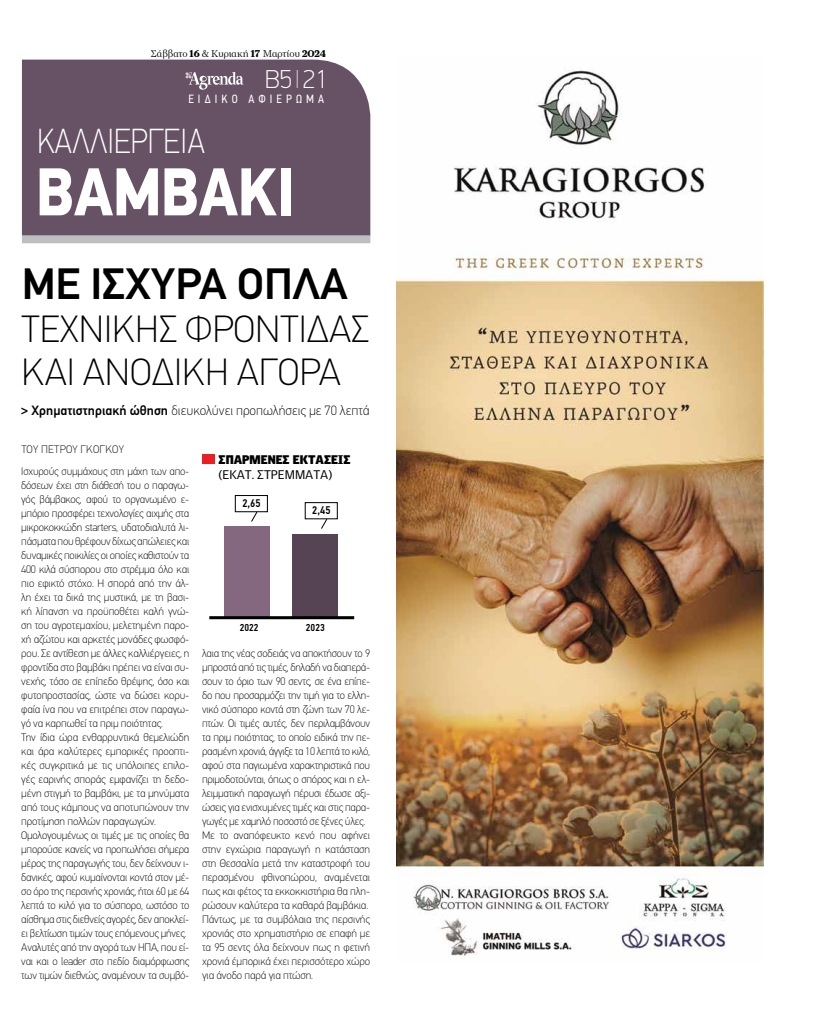
<style>
.page{position:relative;width:823px;height:1021px;background:#fff}
.page>*{position:absolute;margin:0;border:0;box-sizing:border-box;transform-origin:0 0}
.t1{font:900 68.2px "PF Din Display Pro";letter-spacing:-.01em;color:#fff;scale:.88 1}
.t2{font:500 44px "PF Din Text Pro";color:#000}
.t3{font:100 38px/43px "PF Din Text Pro";color:#000}
.t4{font:100 35.2px "PF Din Display Pro";letter-spacing:.005em;color:#fff;scale:.88 1}
.t5{font:100 26px "PF Din Display Pro";color:#fff}
.t6{font:100 13.5px "PF Din Text Pro";color:#000}
.t7{font:900 12.1px "S Griffith Gothic";color:#000}
.t8{font:12.1px "S Griffith Gothic";color:#000}
.t9{font:12px "PF Din Text Cond Pro";letter-spacing:.34em;color:#fff}
.t10{font:500 11.1px "PF Din Text Cond Pro";color:#000}
.t11{font:100 11px/14px "PF Din Text Pro";letter-spacing:-.02em;color:#000}
.t12{font:500 10.1px "PF Din Text Cond Pro";color:#000}
.t13{font:300 10px "Farnham Display GR";letter-spacing:-.01em;color:#000}
.s1{font-weight:700}
.s2{font-style:inherit}
.s3{font-weight:500}
</style>
<div class="page">
<div style="left:22px;top:60px;width:348px;height:175px;background:#675164"></div>
<div style="left:22px;top:235px;width:348px;height:8px;background:#bcbec0"></div>
<svg style="left:185px;top:72px;width:58px;height:18px"></svg>
<div style="left:202px;top:454px;width:12px;height:10px;background:#ed1d24"></div>
<div style="left:292px;top:534px;width:45px;height:83px;background:#564354"></div>
<div style="left:224px;top:525px;width:45px;height:92px;background:#83687f"></div>
<hr style="left:209px;top:616px;width:145px;height:3px;background:#000">
<div style="left:235px;top:495px;width:33px;height:17px;border:1px solid #000"></div>
<svg style="left:250px;top:510px;width:8px;height:12px"></svg>
<div style="left:304px;top:502px;width:33px;height:17px;border:1px solid #000"></div>
<svg style="left:320px;top:518px;width:8px;height:11px"></svg>
<img style="left:396px;top:70px;width:366px;height:886px">
<p class="t13" style="left:151px;top:48px;width:176px">Σάββατο <span class="s1">16</span> &amp; Κυριακή <span class="s1">17</span> Μαρτίου <span class="s1">2024</span></p>
<h3 class="t5" style="left:265px;top:64px;width:64px">B5 <span class="s2">I</span> 21</h3>
<p class="t9" style="left:188px;top:91px;width:137px">EΙΔΙΚΟ ΑΦΙΕΡΩΜΑ</p>
<h3 class="t4" style="left:38px;top:121px;width:191px">ΚΑΛΛΙΕΡΓΕΙΑ</h3>
<h1 class="t1" style="left:36px;top:150px;width:296px">BAMBAΚΙ</h1>
<h2 class="t2" style="left:22px;top:257px;width:327px">ΜΕ ΙΣΧΥΡΑ ΟΠΛΑ</h2>
<h3 class="t3" style="left:22px;top:308px;width:349px">ΤΕΧΝΙΚΗΣ ΦΡΟΝΤΙΔΑΣ<br>ΚΑΙ ΑΝΟΔΙΚΗ ΑΓΟΡΑ</h3>
<p class="t6" style="left:21px;top:402px;width:349px"><span class="s3">&gt; Χρηματιστηριακή ώθηση</span> διευκολύνει προπωλήσεις με 70 λεπτά</p>
<p class="t11" style="left:21px;top:438px;width:169px;line-height:21.8px">ΤΟΥ ΠΕΤΡΟΥ ΓΚΟΓΚΟΥ<br>Ισχυρούς συμμάχους στη μάχη των απο-</p>
<p class="t11" style="left:21px;top:478px;width:169px">δόσεων έχει στη διάθεσή του ο παραγω&shy;γός βάμβακος, αφού το οργανωμένο ε&shy;μπόριο προσφέρει τεχνολογίες αιχμής στα μικροκοκκώδη starters, υδατοδιαλυτά λι&shy;πάσματα που θρέφουν δίχως απώλειες και δυναμικές ποικιλίες οι οποίες καθιστούν τα 400 κιλά σύσπορου στο στρέμμα όλο και πιο εφικτό στόχο. Η σπορά από την άλ&shy;λη έχει τα δικά της μυστικά, με τη βασι&shy;κή λίπανση να προϋποθέτει καλή γνώ&shy;ση του αγροτεμαχίου, μελετημένη παρο&shy;χή αζώτου και αρκετές μονάδες φωσφό&shy;ρου. Σε αντίθεση με άλλες καλλιέργειες, η φροντίδα στο βαμβάκι πρέπει να είναι συ&shy;νεχής, τόσο σε επίπεδο θρέψης, όσο και φυτοπροστασίας, ώστε να δώσει κορυ&shy;φαία ίνα που να επιτρέπει στον παραγω&shy;γό να καρπωθεί τα πριμ ποιότητας.<br>Την ίδια ώρα ενθαρρυντικά θεμελιώδη και άρα καλύτερες εμπορικές προοπτι&shy;κές συγκριτικά με τις υπόλοιπες επιλο&shy;γές εαρινής σποράς εμφανίζει τη δεδο&shy;μένη στιγμή το βαμβάκι, με τα μηνύματα από τους κάμπους να αποτυπώνουν την προτίμηση πολλών παραγωγών.<br>Ομολογουμένως οι τιμές με τις οποίες θα μπορούσε κανείς να προπωλήσει σήμερα μέρος της παραγωγής του, δεν δείχνουν ι&shy;δανικές, αφού κυμαίνονται κοντά στον μέ&shy;σο όρο της περσινής χρονιάς, ήτοι 60 με 64 λεπτά το κιλό για το σύσπορο, ωστόσο το αίσθημα στις διεθνείς αγορές, δεν αποκλεί&shy;ει βελτίωση τιμών τους επόμενους μήνες.<br>Αναλυτές από την αγορά των ΗΠΑ, που εί&shy;ναι και ο leader στο πεδίο διαμόρφωσης των τιμών διεθνώς, αναμένουν τα συμβό-</p>
<p class="t7" style="left:218px;top:452px;width:133px">ΣΠΑΡΜΕΝΕΣ ΕΚΤΑΣΕΙΣ</p>
<p class="t8" style="left:218px;top:467px;width:115px">(ΕΚΑΤ. ΣΤΡΕΜΜΑΤΑ)</p>
<p class="t10" style="left:312px;top:504px;width:20px">2,45</p>
<p class="t10" style="left:242px;top:497px;width:20px">2,65</p>
<p class="t12" style="left:239px;top:621px;width:20px">2022</p>
<p class="t12" style="left:306px;top:621px;width:20px">2023</p>
<p class="t11" style="left:202px;top:646px;width:169px">λαια της νέας σοδειάς να αποκτήσουν το 9 μπροστά από τις τιμές, δηλαδή να διαπερά&shy;σουν το όριο των 90 σεντς, σε ένα επίπε&shy;δο που προσαρμόζει την τιμή για το ελλη&shy;νικό σύσπορο κοντά στη ζώνη των 70 λε&shy;πτών. Οι τιμές αυτές, δεν περιλαμβάνουν τα πριμ ποιότητας, το οποίο ειδικά την πε&shy;ρασμένη χρονιά, άγγιξε τα 10 λεπτά το κιλό, αφού στα παγιωμένα χαρακτηριστικά που πριμοδοτούνται, όπως ο σπόρος και η ελ&shy;λειμματική παραγωγή πέρυσι έδωσε αξι&shy;ώσεις για ενισχυμένες τιμές και στις παρα&shy;γωγές με χαμηλό ποσοστό σε ξένες ύλες.<br>Με το αναπόφευκτο κενό που αφήνει στην εγχώρια παραγωγή η κατάσταση στη Θεσσαλία μετά την καταστροφή του περασμένου φθινοπώρου, αναμένεται πως και φέτος τα εκκοκκιστήρια θα πλη&shy;ρώσουν καλύτερα τα καθαρά βαμβάκια.<br>Πάντως, με τα συμβόλαια της περσινής χρονιάς στο χρηματιστήριο σε επαφή με τα 95 σεντς όλα δείχνουν πως η φετινή χρονιά έμπορικά έχει περισσότερο χώρο για άνοδο παρά για πτώση.</p>
</div>
